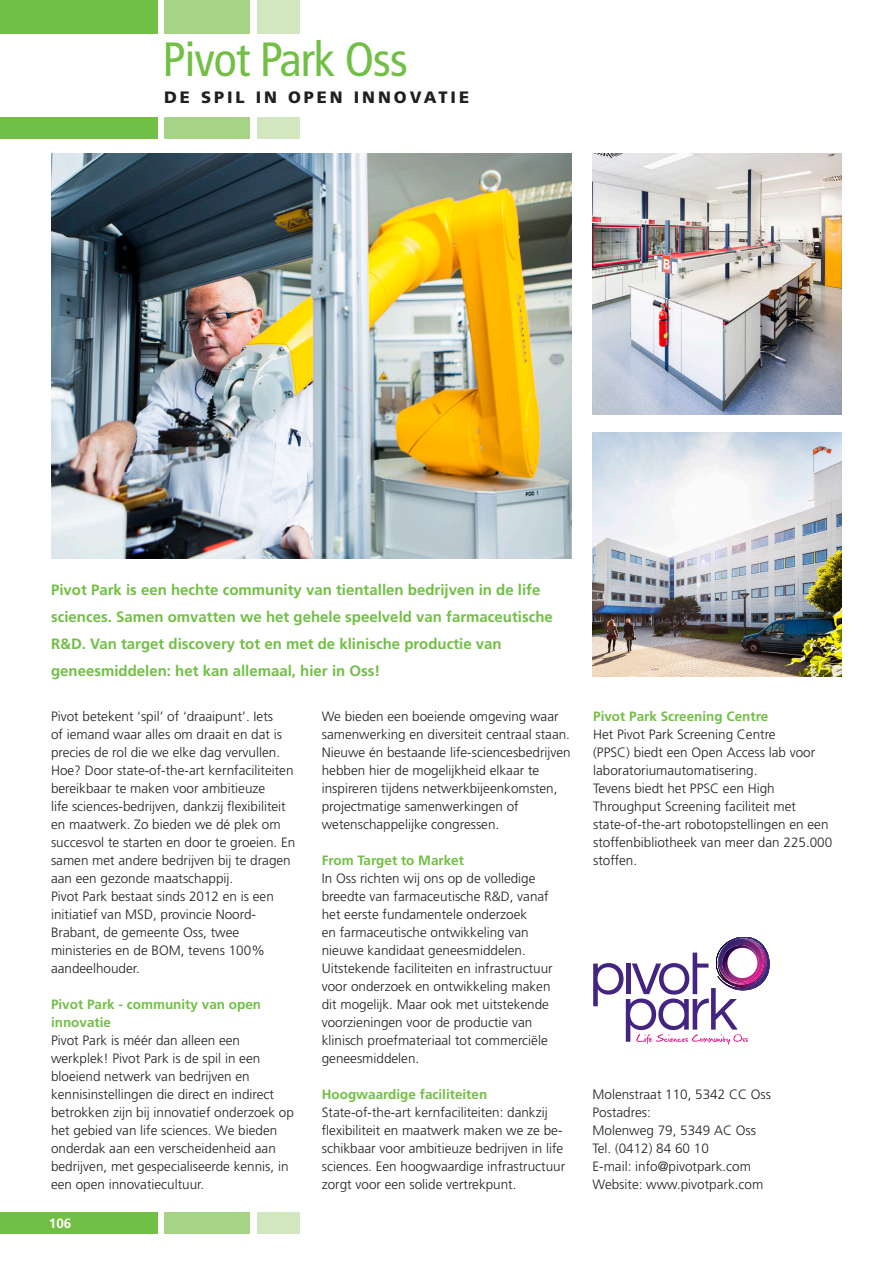
<style>
.page{position:relative;width:893px;height:1263px;background:#fff}
.page>*{position:absolute;margin:0;border:0;box-sizing:border-box;transform-origin:0 0}
.Hoofdstuk_kop_kleur{font:condensed 48px "Frutiger";letter-spacing:-.02em;color:#71bf44}
.Hoofdstuk_subkop{font:900 16.5px "Frutiger";letter-spacing:.18em;color:#231f20}
.introtekst_kleur_LIC{font:700 15px/27px "Frutiger";color:#71bf44}
.platte_tekst{font:300 13.5px/18px "Frutiger";color:#231f20}
.subkop_kleur_LICHTGR{font:700 13.5px/18px "Frutiger";color:#71bf44}
.t1{font:700 13.5px "Frutiger";color:#fff}
</style>
<div class="page">
<div style="left:0;top:0;width:157px;height:34px;background:#71bf44"></div>
<div style="left:165px;top:0;width:85px;height:34px;background:#a7d386"></div>
<div style="left:257px;top:0;width:43px;height:34px;background:#d2e7c0"></div>
<div style="left:0;top:117px;width:157px;height:21px;background:#71bf44"></div>
<div style="left:165px;top:117px;width:85px;height:21px;background:#a7d386"></div>
<div style="left:257px;top:117px;width:43px;height:21px;background:#d2e7c0"></div>
<div style="left:0;top:1212px;width:157px;height:21px;background:#71bf44"></div>
<div style="left:165px;top:1212px;width:85px;height:21px;background:#a7d386"></div>
<div style="left:257px;top:1212px;width:43px;height:21px;background:#d2e7c0"></div>
<img style="left:51px;top:153px;width:520px;height:406px">
<img style="left:592px;top:433px;width:250px;height:243px">
<img style="left:592px;top:153px;width:250px;height:262px">
<svg style="left:593px;top:952px;width:156px;height:93px"></svg>
<hr style="left:716px;top:937px;width:1px;height:53px;background:#0a0025">
<hr style="left:717px;top:937px;width:1px;height:53px;background:#0b0029">
<hr style="left:718px;top:937px;width:1px;height:53px;background:#0f032c">
<hr style="left:719px;top:937px;width:1px;height:53px;background:#13052f">
<hr style="left:720px;top:937px;width:1px;height:53px;background:#170334">
<hr style="left:721px;top:937px;width:1px;height:53px;background:#1a0437">
<hr style="left:722px;top:937px;width:1px;height:53px;background:#1d073a">
<hr style="left:723px;top:937px;width:1px;height:53px;background:#21093e">
<hr style="left:724px;top:937px;width:1px;height:53px;background:#230b40">
<hr style="left:725px;top:937px;width:1px;height:53px;background:#250d43">
<hr style="left:726px;top:937px;width:1px;height:53px;background:#271046">
<hr style="left:727px;top:937px;width:1px;height:53px;background:#2a1149">
<hr style="left:728px;top:937px;width:1px;height:53px;background:#2c144b">
<hr style="left:729px;top:937px;width:1px;height:53px;background:#2e164e">
<hr style="left:730px;top:937px;width:1px;height:53px;background:#301950">
<hr style="left:731px;top:937px;width:1px;height:53px;background:#311b53">
<hr style="left:732px;top:937px;width:1px;height:53px;background:#331d56">
<hr style="left:733px;top:937px;width:1px;height:53px;background:#351e58">
<hr style="left:734px;top:937px;width:1px;height:53px;background:#38225b">
<hr style="left:735px;top:937px;width:1px;height:53px;background:#3a245d">
<hr style="left:736px;top:937px;width:1px;height:53px;background:#3b2660">
<hr style="left:737px;top:937px;width:1px;height:53px;background:#3d2762">
<hr style="left:738px;top:937px;width:1px;height:53px;background:#3f2965">
<hr style="left:739px;top:937px;width:1px;height:53px;background:#412b67">
<hr style="left:740px;top:937px;width:1px;height:53px;background:#412c68">
<hr style="left:741px;top:937px;width:1px;height:53px;background:#402b69">
<hr style="left:742px;top:937px;width:1px;height:53px;background:#402a6a">
<hr style="left:743px;top:937px;width:1px;height:53px;background:#402b6b">
<hr style="left:744px;top:937px;width:1px;height:53px;background:#402b6c">
<hr style="left:745px;top:937px;width:1px;height:53px;background:#402a6c">
<hr style="left:746px;top:937px;width:1px;height:53px;background:#3f2b6d">
<hr style="left:747px;top:937px;width:1px;height:53px;background:#3f2b6e">
<hr style="left:748px;top:937px;width:1px;height:53px;background:#3f2b6f">
<hr style="left:749px;top:937px;width:1px;height:53px;background:#3f2a70">
<hr style="left:750px;top:937px;width:1px;height:53px;background:#3f2b71">
<hr style="left:751px;top:937px;width:1px;height:53px;background:#3e2b72">
<hr style="left:752px;top:937px;width:1px;height:53px;background:#3e2a73">
<hr style="left:753px;top:937px;width:1px;height:53px;background:#3d2a74">
<hr style="left:754px;top:937px;width:1px;height:53px;background:#3d2a75">
<hr style="left:755px;top:937px;width:1px;height:53px;background:#3c2a76">
<hr style="left:756px;top:937px;width:1px;height:53px;background:#3c2a77">
<hr style="left:757px;top:937px;width:1px;height:53px;background:#3c2a78">
<hr style="left:758px;top:937px;width:1px;height:53px;background:#3b2a79">
<hr style="left:759px;top:937px;width:1px;height:53px;background:#3a2979">
<hr style="left:760px;top:937px;width:1px;height:53px;background:#3a297a">
<hr style="left:761px;top:937px;width:1px;height:53px;background:#39287b">
<hr style="left:762px;top:937px;width:1px;height:53px;background:#39287c">
<hr style="left:763px;top:937px;width:1px;height:53px;background:#38287c">
<hr style="left:764px;top:937px;width:1px;height:53px;background:#37277d">
<hr style="left:765px;top:937px;width:1px;height:53px;background:#37287e">
<hr style="left:766px;top:937px;width:1px;height:53px;background:#36277e">
<hr style="left:767px;top:937px;width:1px;height:53px;background:#35267f">
<hr style="left:768px;top:937px;width:1px;height:53px;background:#342780">
<hr style="left:769px;top:937px;width:1px;height:53px;background:#332681">
<p class="Hoofdstuk_kop_kleur" style="left:163px;top:32px;width:247px">Pivot Park Oss</p>
<p class="Hoofdstuk_subkop" style="left:164px;top:87px;width:306px">DE SPIL IN OPEN INNOVATIE</p>
<p class="introtekst_kleur_LIC" style="left:51px;top:576px;width:503px">Pivot Park is een hechte community van tientallen bedrijven in de life sciences. Samen omvatten we het gehele speelveld van farmaceutische R&amp;D. Van target discovery tot en met de klinische productie van geneesmiddelen: het kan allemaal, hier in Oss!</p>
<p class="platte_tekst" style="left:322px;top:707px;width:251px">We bieden een boeiende omgeving waar samenwerking en diversiteit centraal staan.<br>Nieuwe én bestaande life-sciencesbedrijven hebben hier de mogelijkheid elkaar te inspireren tijdens netwerkbijeenkomsten, projectmatige samenwerkingen of wetenschappelijke congressen.</p>
<p class="subkop_kleur_LICHTGR" style="left:322px;top:851px;width:144px">From Target to Market</p>
<p class="platte_tekst" style="left:322px;top:869px;width:232px">In Oss richten wij ons op de volledige breedte van farmaceutische R&amp;D, vanaf het eerste fundamentele onderzoek<br>en farmaceutische ontwikkeling van nieuwe kandidaat geneesmiddelen.<br>Uitstekende faciliteiten en infrastructuur voor onderzoek en ontwikkeling maken dit mogelijk. Maar ook met uitstekende voorzieningen voor de productie van klinisch proefmateriaal tot commerciële geneesmiddelen.</p>
<p class="subkop_kleur_LICHTGR" style="left:322px;top:1085px;width:167px">Hoogwaardige faciliteiten</p>
<p class="platte_tekst" style="left:322px;top:1103px;width:245px">State-of-the-art kernfaciliteiten: dankzij flexibiliteit en maatwerk maken we ze be&shy;schikbaar voor ambitieuze bedrijven in life sciences. Een hoogwaardige infrastructuur zorgt voor een solide vertrekpunt.</p>
<p class="platte_tekst" style="left:51px;top:707px;width:246px">Pivot betekent ‘spil’ of ‘draaipunt’. Iets<br>of iemand waar alles om draait en dat is precies de rol die we elke dag vervullen.<br>Hoe? Door state-of-the-art kernfaciliteiten bereikbaar te maken voor ambitieuze<br>life sciences-bedrijven, dankzij flexibiliteit en maatwerk. Zo bieden we dé plek om succesvol te starten en door te groeien. En samen met andere bedrijven bij te dragen aan een gezonde maatschappij.</p>
<p class="platte_tekst" style="left:51px;top:887px;width:224px">Pivot Park bestaat sinds 2012 en is een initiatief van MSD, provincie Noord-<br>Brabant, de gemeente Oss, twee ministeries en de BOM, tevens 100% aandeelhouder.</p>
<p class="subkop_kleur_LICHTGR" style="left:51px;top:995px;width:212px">Pivot Park - community van open innovatie</p>
<p class="platte_tekst" style="left:51px;top:1031px;width:244px">Pivot Park is méér dan alleen een werkplek! Pivot Park is de spil in een bloeiend netwerk van bedrijven en kennisinstellingen die direct en indirect betrokken zijn bij innovatief onderzoek op het gebied van life sciences. We bieden onderdak aan een verscheidenheid aan bedrijven, met gespecialiseerde kennis, in een open innovatiecultuur.</p>
<p class="t1" style="left:49px;top:1215px;width:24px">106</p>
<p class="subkop_kleur_LICHTGR" style="left:593px;top:707px;width:177px">Pivot Park Screening Centre</p>
<p class="platte_tekst" style="left:593px;top:725px;width:224px">Het Pivot Park Screening Centre (PPSC) biedt een Open Access lab voor laboratoriumautomatisering.</p>
<p class="platte_tekst" style="left:593px;top:779px;width:241px">Tevens biedt het PPSC een High<br>Throughput Screening faciliteit met state-of-the-art robotopstellingen en een stoffenbibliotheek van meer dan 225.000 stoffen.</p>
<p class="platte_tekst" style="left:592px;top:1085px;width:180px">Molenstraat 110, 5342 CC Oss</p>
<p class="platte_tekst" style="left:592px;top:1103px;width:60px">Postadres:</p>
<p class="platte_tekst" style="left:592px;top:1121px;width:165px">Molenweg 79, 5349 AC Oss</p>
<p class="platte_tekst" style="left:592px;top:1139px;width:118px">Tel. (0412) 84 60 10</p>
<p class="platte_tekst" style="left:592px;top:1157px;width:160px">E-mail: info@pivotpark.com</p>
<p class="platte_tekst" style="left:592px;top:1175px;width:172px">Website: www.pivotpark.com</p>
</div>
